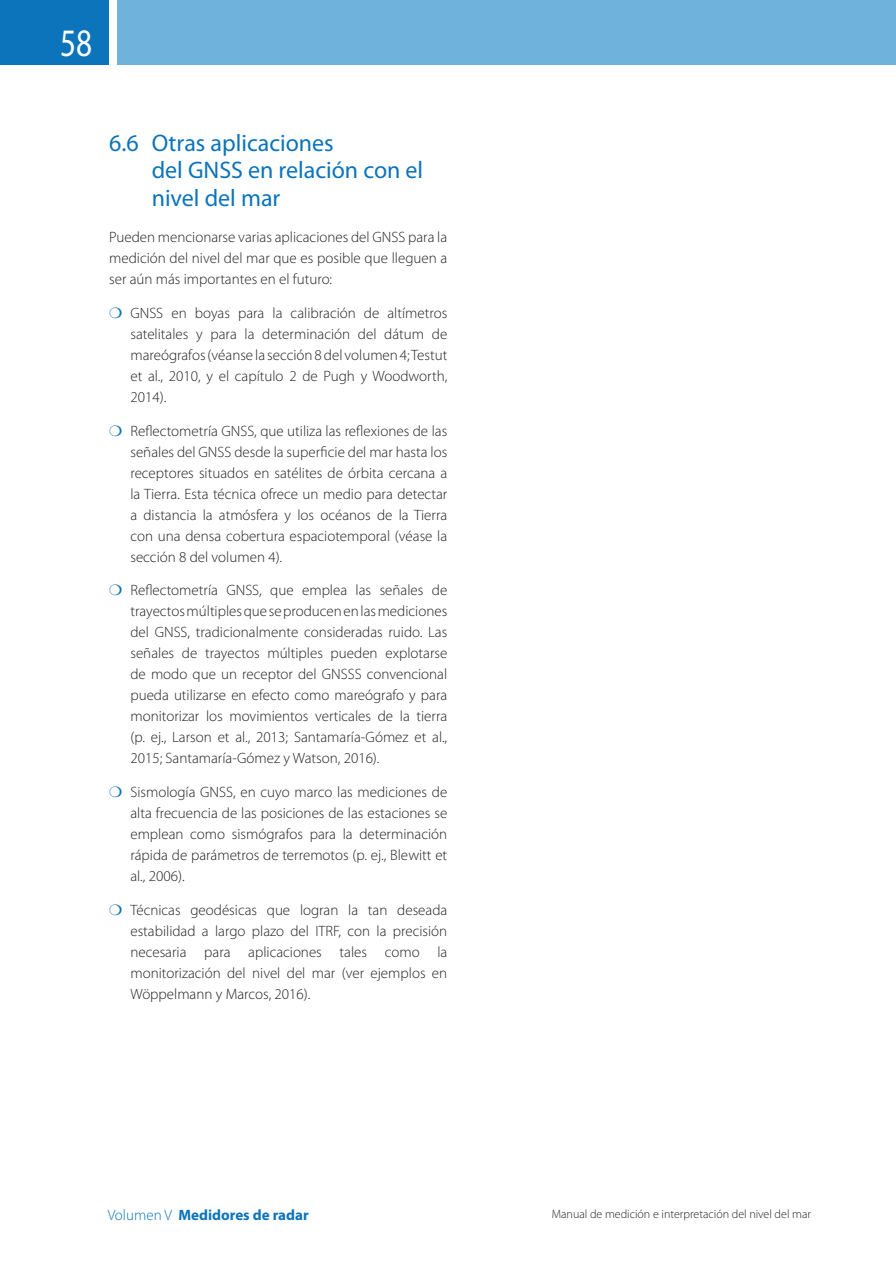
<style>
.page{position:relative;width:896px;height:1267px;background:#fff}
.page>*{position:absolute;margin:0;border:0;box-sizing:border-box;transform-origin:0 0}
.t1{font:39px "Myriad Pro";color:#fff;scale:.8 1}
.t2{font:24px/27.6px "Myriad Pro";color:#0b74bb}
.t3{font:300 15px/21px "Myriad Pro";color:#231f20;text-align:justify}
.t4{font:700 15px "Myriad Pro";color:#0b74bb}
.t5{font:300 12px "Myriad Pro";color:#231f20}
.s1{color:#0b74bb}
.s2{font-weight:300}
</style>
<div class="page">
<div style="left:117px;top:0;width:779px;height:65px;background:#6fb3dc"></div>
<div style="left:0;top:0;width:109px;height:65px;background:#0b74bb"></div>
<h1 class="t1" style="left:60px;top:19px;width:42px">58</h1>
<h2 class="t2" style="left:152px;top:128px;width:273px;text-indent:-43px">6.6 Otras aplicaciones<br>del GNSS en relación con el nivel del mar</h2>
<p class="t3" style="left:109px;top:226px;width:340px">Pueden mencionarse varias aplicaciones del GNSS para la medición del nivel del mar que es posible que lleguen a ser aún más importantes en el futuro:</p>
<p class="t3" style="left:130px;top:302px;width:318px;text-indent:-21px"><span class="s1">❍</span> GNSS en boyas para la calibración de altímetros satelitales y para la determinación del dátum de mareógrafos (véanse la sección 8 del volumen 4; Testut et al., 2010, y el capítulo 2 de Pugh y Woodworth, 2014).</p>
<p class="t3" style="left:130px;top:420px;width:318px;text-indent:-21px"><span class="s1">❍</span> Reflectometría GNSS, que utiliza las reflexiones de las señales del GNSS desde la superficie del mar hasta los receptores situados en satélites de órbita cercana a la Tierra. Esta técnica ofrece un medio para detectar a distancia la atmósfera y los océanos de la Tierra con una densa cobertura espaciotemporal (véase la sección 8 del volumen 4).</p>
<p class="t3" style="left:130px;top:579px;width:318px;text-indent:-21px"><span class="s1">❍</span> Reflectometría GNSS, que emplea las señales de trayectos múltiples que se producen en las mediciones del GNSS, tradicionalmente consideradas ruido. Las señales de trayectos múltiples pueden explotarse de modo que un receptor del GNSSS convencional pueda utilizarse en efecto como mareógrafo y para monitorizar los movimientos verticales de la tierra (p. ej., Larson et al., 2013; Santamaría-Gómez et al., 2015; Santamaría-Gómez y Watson, 2016).</p>
<p class="t3" style="left:130px;top:781px;width:318px;text-indent:-21px"><span class="s1">❍</span> Sismología GNSS, en cuyo marco las mediciones de alta frecuencia de las posiciones de las estaciones se emplean como sismógrafos para la determinación rápida de parámetros de terremotos (p. ej., Blewitt et al., 2006).</p>
<p class="t3" style="left:130px;top:899px;width:318px;text-indent:-21px"><span class="s1">❍</span> Técnicas geodésicas que logran la tan deseada estabilidad a largo plazo del ITRF, con la precisión necesaria para aplicaciones tales como la monitorización del nivel del mar (ver ejemplos en Wöppelmann y Marcos, 2016).</p>
<p class="t4" style="left:108px;top:1205px;width:202px"><span class="s2">Volumen V</span> Medidores de radar</p>
<p class="t5" style="left:552px;top:1206px;width:261px">Manual de medición e interpretación del nivel del mar</p>
</div>
